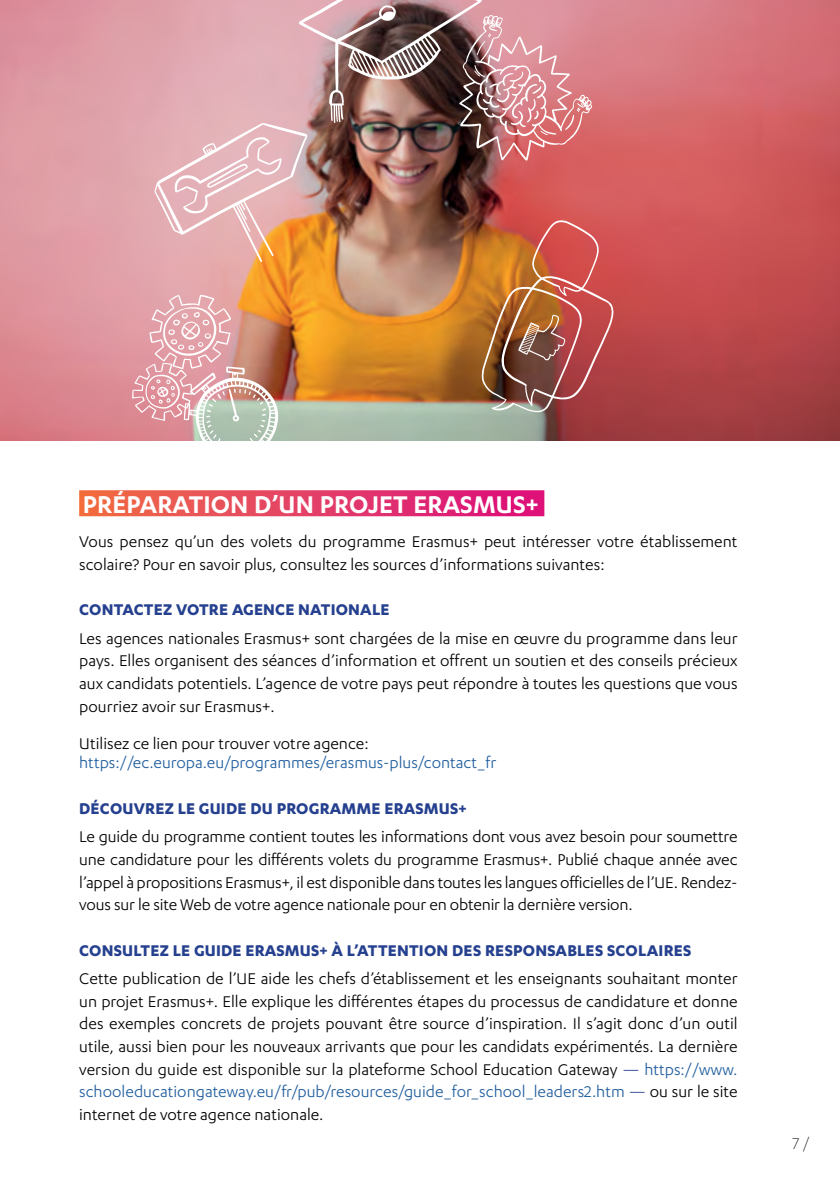
<style>
.page{position:relative;width:840px;height:1191px;background:#fff}
.page>*{position:absolute;margin:0;border:0;box-sizing:border-box;transform-origin:0 0}
.t1{font:600 28px "Karbon";letter-spacing:.005em;color:#fff}
.t2{font:18px/22.6px "Karbon";color:#000;text-align:justify}
.t3{font:700 18px "Karbon";letter-spacing:.01em;color:#25408f}
.t4{font:18px "Karbon";color:#215e9e}
.t5{font:300 18px "Karbon";color:#000}
.s1{color:#25408f}
.s2{color:#215e9e}
</style>
<div class="page">
<img style="left:0;top:0;width:839px;height:440px">
<div style="left:79px;top:490px;width:465px;height:26px;background:linear-gradient(to right,#ef6e45,#da0d80)"></div>
<img style="left:132px;top:0;width:481px;height:441px">
<h1 class="t1" style="left:83px;top:489px;width:457px">PRÉPARATION D’UN PROJET ERASMUS+</h1>
<p class="t2" style="left:79px;top:530px;width:659px">Vous pensez qu’un des volets du programme Erasmus+ peut intéresser votre établissement scolaire? Pour en savoir plus, consultez les sources d’informations suivantes:</p>
<p class="t3" style="left:79px;top:599px;width:311px">CONTACTEZ VOTRE AGENCE NATIONALE</p>
<p class="t2" style="left:79px;top:626px;width:659px">Les agences nationales Erasmus+ sont chargées de la mise en œuvre du programme dans leur pays. Elles organisent des séances d’information et offrent un soutien et des conseils précieux aux candidats potentiels. L’agence de votre pays peut répondre à toutes les questions que vous pourriez avoir sur Erasmus+.</p>
<p class="t2" style="left:79px;top:731px;width:291px">Utilisez ce lien pour trouver votre agence:</p>
<p class="t4" style="left:79px;top:753px;width:418px">https://ec.europa.eu/programmes/erasmus-plus/contact_fr</p>
<p class="t3" style="left:79px;top:798px;width:389px">DÉCOUVREZ LE GUIDE DU PROGRAMME ERASMUS+</p>
<p class="t2" style="left:79px;top:825px;width:659px">Le guide du programme contient toutes les informations dont vous avez besoin pour soumettre une candidature pour les différents volets du programme Erasmus+. Publié chaque année avec l’appel à propositions Erasmus+, il est disponible dans toutes les langues officielles de l’UE. Rendez&shy;vous sur le site Web de votre agence nationale pour en obtenir la dernière version.</p>
<p class="t3" style="left:79px;top:940px;width:613px">CONSULTEZ LE GUIDE ERASMUS+ À L’ATTENTION DES RESPONSABLES SCOLAIRES</p>
<p class="t2" style="left:79px;top:966px;width:659px">Cette publication de l’UE aide les chefs d’établissement et les enseignants souhaitant monter un projet Erasmus+. Elle explique les différentes étapes du processus de candidature et donne des exemples concrets de projets pouvant être source d’inspiration. Il s’agit donc d’un outil utile, aussi bien pour les nouveaux arrivants que pour les candidats expérimentés. La dernière version du guide est disponible sur la plateforme School Education Gateway <span class="s1">—</span> <span class="s2">https://www. schooleducationgateway.eu/fr/pub/resources/guide_for_school_leaders2.htm</span> <span class="s1">—</span> ou sur le site internet de votre agence nationale.</p>
<p class="t5" style="left:792px;top:1134px;width:19px">7 /</p>
</div>
